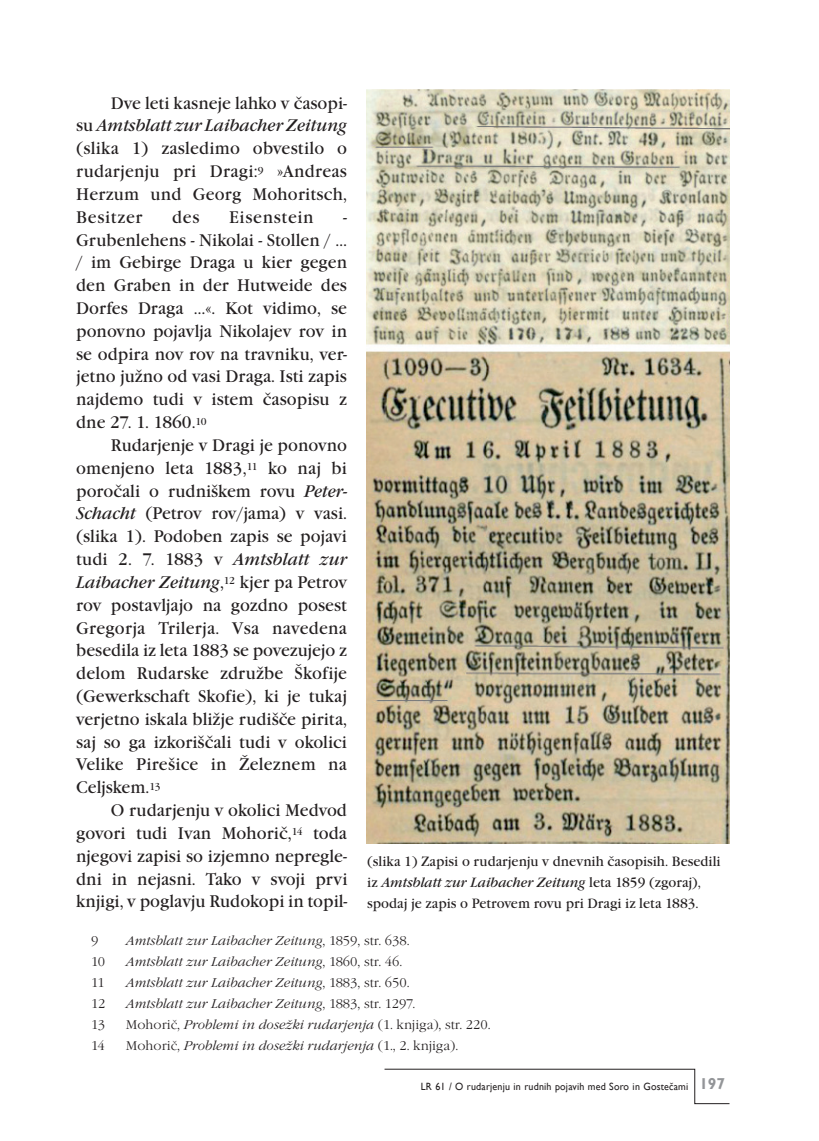
<style>
.page{position:relative;width:819px;height:1141px;background:#fff}
.page>*{position:absolute;margin:0;border:0;box-sizing:border-box;transform-origin:0 0}
.Body__7_first_line{font:17.5px/22.8px "Garamond Itc TEE";color:#231f20;text-align:justify;scale:.95 1}
.Body__7_first_line-2{font:17.5px "Garamond Itc TEE";letter-spacing:.04em;color:#231f20;scale:.95 1}
.Slika_pride_cyan{font:14px/21px "Garamond Itc TEE";color:#231f20;scale:.95 1}
.Opombe{font:13.12px "Garamond Itc TEE Ligh Ital";color:#231f20}
.Opombe-2{font:13.12px "Garamond Itc TEE Ligh";color:#231f20}
.t1{font:10.5px "Gill Sans";letter-spacing:.02em;color:#231f20;scale:.95 1}
.s1{font-style:italic}
.s2{font-family:"Garamond Itc TEE Ligh"}
.s3{font-family:"Garamond Itc TEE Ligh Ital"}
.s4{font-weight:700;font-size:15.75px;color:#939598}
</style>
<div class="page">
<svg style="left:384px;top:1069px;width:346px;height:35px"></svg>
<img style="left:367px;top:90px;width:362px;height:753px">
<p class="Body__7_first_line" style="left:76px;top:92px;width:286px;text-indent:35px">Dve leti kasneje lahko v časopi&shy;su <span class="s1">Amtsblatt zur Laibacher Zeitung </span>(slika 1) zasledimo obvestilo o rudarjenju pri Dragi:<sup>9</sup> »Andreas Herzum und Georg Mohoritsch, Besitzer</p>
<p class="Body__7_first_line" style="left:172px;top:206px;width:30px">des</p>
<p class="Body__7_first_line-2" style="left:229px;top:207px;width:91px">Eisenstein</p>
<p class="Body__7_first_line" style="left:76px;top:206px;width:286px;text-indent:267px">- Grubenlehens - Nikolai - Stollen / … / im Gebirge Draga u kier gegen den Graben in der Hutweide des Dorfes Draga …«. Kot vidimo, se ponovno pojavlja Nikolajev rov in se odpira nov rov na travniku, ver&shy;jetno južno od vasi Draga. Isti zapis najdemo tudi v istem časopisu z dne 27. 1. 1860.<sup>10</sup></p>
<p class="Body__7_first_line" style="left:76px;top:434px;width:287px;text-indent:35px">Rudarjenje v Dragi je ponovno omenjeno leta 1883,<sup>11</sup> ko naj bi poročali o rudniškem rovu <span class="s1">Peter-Schacht</span> (Petrov rov/jama) v vasi. (slika 1). Podoben zapis se pojavi tudi 2. 7. 1883 v <span class="s1">Amtsblatt zur Laibacher Zeitung</span>,<sup>12</sup> kjer pa Petrov rov postavljajo na gozdno posest Gregorja Trilerja. Vsa navedena besedila iz leta 1883 se povezujejo z delom Rudarske združbe Škofije (Gewerkschaft Skofie), ki je tukaj verjetno iskala bližje rudišče pirita, saj so ga izkoriščali tudi v okolici Velike Pirešice in Železnem na Celjskem.<sup>13</sup></p>
<p class="Body__7_first_line" style="left:76px;top:799px;width:287px;text-indent:35px">O rudarjenju v okolici Medvod govori tudi Ivan Mohorič,<sup>14</sup> toda njegovi zapisi so izjemno nepregle&shy;dni in nejasni. Tako v svoji prvi knjigi, v poglavju Rudokopi in topil-</p>
<p class="Opombe-2" style="left:91px;top:933px;width:9px">9</p>
<p class="Opombe" style="left:126px;top:933px;width:285px">Amtsblatt zur Laibacher Zeitung<span class="s2">, 1859, str. 638.</span></p>
<p class="Opombe-2" style="left:91px;top:954px;width:15px">10</p>
<p class="Opombe" style="left:126px;top:954px;width:278px">Amtsblatt zur Laibacher Zeitung<span class="s2">, 1860, str. 46.</span></p>
<p class="Opombe-2" style="left:91px;top:975px;width:15px">11</p>
<p class="Opombe" style="left:126px;top:975px;width:285px">Amtsblatt zur Laibacher Zeitung<span class="s2">, 1883, str. 650.</span></p>
<p class="Opombe-2" style="left:91px;top:996px;width:16px">12</p>
<p class="Opombe" style="left:126px;top:996px;width:291px">Amtsblatt zur Laibacher Zeitung<span class="s2">, 1883, str. 1297.</span></p>
<p class="Opombe-2" style="left:91px;top:1017px;width:16px">13</p>
<p class="Opombe-2" style="left:126px;top:1017px;width:366px">Mohorič, <span class="s3">Problemi in dosežki rudarjenja</span> (1. knjiga), str. 220.</p>
<p class="Opombe-2" style="left:91px;top:1038px;width:15px">14</p>
<p class="Opombe" style="left:126px;top:1038px;width:334px"><span class="s2">Mohorič,</span> Problemi in dosežki rudarjenja <span class="s2">(1., 2. knjiga).</span></p>
<p class="Slika_pride_cyan" style="left:367px;top:851px;width:373px">(slika 1) Zapisi o rudarjenju v dnevnih časopisih. Besedili iz <span class="s1">Amtsblatt zur Laibacher Zeitung</span> leta 1859 (zgoraj),</p>
<p class="Slika_pride_cyan" style="left:367px;top:893px;width:350px">spodaj je zapis o Petrovem rovu pri Dragi iz leta 1883.</p>
<p class="t1" style="left:421px;top:1080px;width:322px">LR 61 / O rudarjenju in rudnih pojavih med Soro in Gostečami <span class="s4">197</span></p>
</div>
